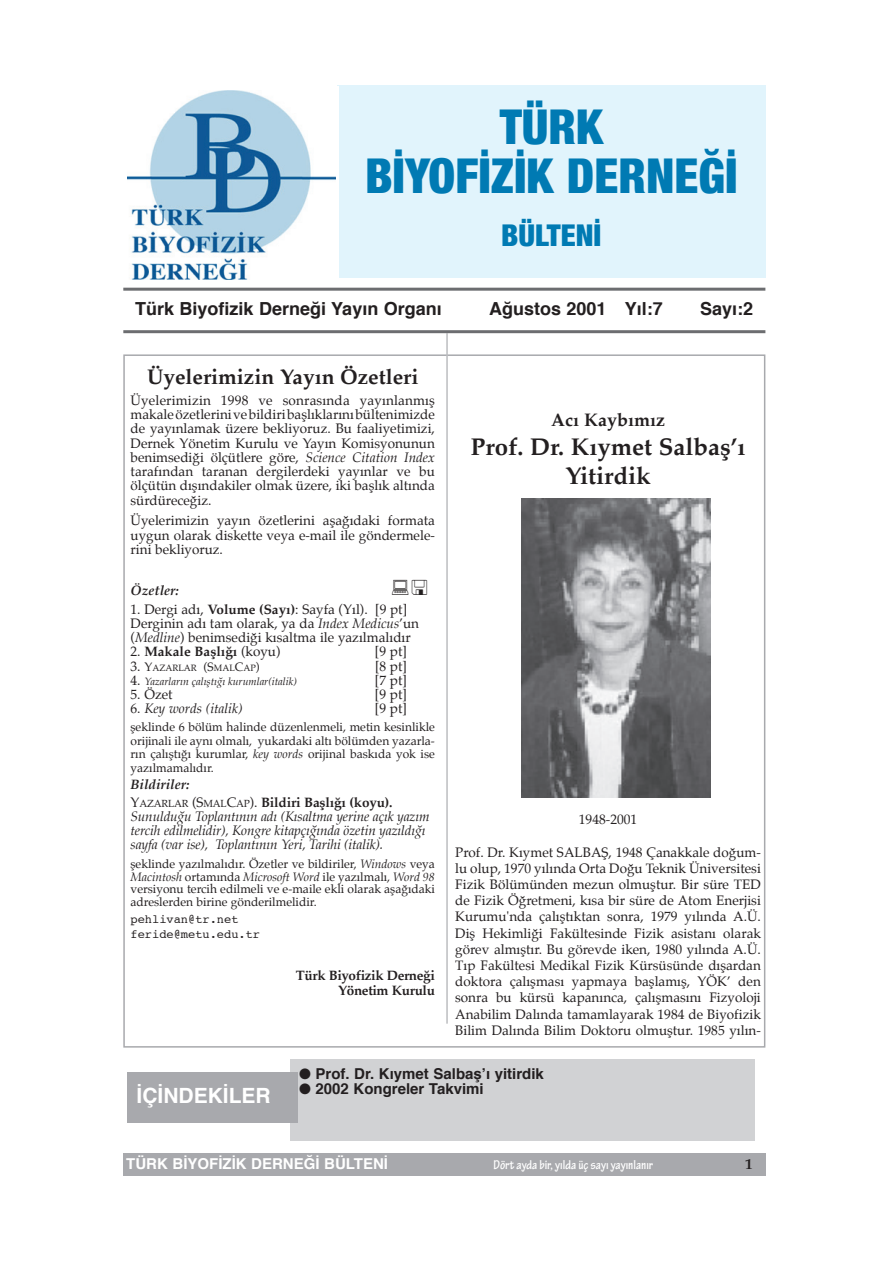
<style>
.page{position:relative;width:893px;height:1263px;background:#fff}
.page>*{position:absolute;margin:0;border:0;box-sizing:border-box;transform-origin:0 0}
.t1{font:900 condensed 48px/49.5px "Helvetica Neue";color:#007ab3;text-align:center}
.t2{font:900 condensed 30px "Helvetica Neue";color:#007ab3}
.t3{font:700 24px/28.8px "Palatino";color:#231f20;text-align:center}
.t4{font:700 21px "Palatino";color:#231f20}
.t5{font:700 21px "Helvetica";color:#fff}
.t6{font:700 18px "Helvetica";color:#231f20}
.t7{font:700 18px "Palatino";color:#231f20}
.t8{font:700 15px "Helvetica";color:#231f20}
.t9{font:700 15px "Helvetica";color:#fff}
.t10{font:700 15px "Palatino";color:#231f20}
.t11{font:13.5px/16.2px "Palatino";color:#231f20;text-align:justify}
.t12{font:italic 13.5px/13.8px "Palatino";letter-spacing:-.01em;color:#231f20}
.t13{font:700 13.5px/18px "Palatino";letter-spacing:-.025em;color:#231f20}
.t14{font:700 condensed 13.5px "Tekton Pro";color:#fff}
.t15{font:700 13.5px "Palatino";color:#231f20}
.t16{font:italic 700 13.5px "Palatino";color:#231f20}
.t17{font:12px/13.5px "Palatino";color:#231f20;text-align:justify}
.t18{font:12px/14.2px "Courier";color:#231f20}
.t19{font:italic 10.5px "Palatino";color:#231f20}
.t20{font:9px "Palatino";color:#231f20}
.s1{font-style:italic}
.s2{font-weight:700}
.s3{font-weight:400}
.s4{font-size:13.5px}
.s5{font-size:12px}
.s6{font-style:normal;font-size:13.5px}
.s7{font-style:normal}
.s8{font-weight:400;font-size:10.2px}
</style>
<div class="page">
<hr style="left:446px;top:333px;width:2px;height:691px;background:#bcbdc0">
<hr style="left:123px;top:288px;width:642px;height:3px;background:#6c6d70">
<hr style="left:123px;top:330px;width:642px;height:3px;background:#6c6d70">
<div style="left:337px;top:85px;width:428px;height:193px;background:#e1f4fc"></div>
<div style="left:123px;top:1153px;width:642px;height:22px;background:#a8a9ad"></div>
<div style="left:290px;top:1059px;width:465px;height:81px;background:#d1d2d4"></div>
<div style="left:128px;top:1072px;width:170px;height:51px;background:#a8a9ad"></div>
<div style="left:128px;top:86px;width:211px;height:198px;background:#fff"></div>
<img style="left:128px;top:90px;width:208px;height:190px">
<img style="left:521px;top:499px;width:189px;height:298px">
<h1 class="t1" style="left:365px;top:99px;width:374px">TÜRK<br>BİYOFİZİK DERNEĞİ</h1>
<h2 class="t2" style="left:501px;top:210px;width:101px">BÜLTENİ</h2>
<h3 class="t6" style="left:135px;top:294px;width:308px">Türk Biyofizik Derneği Yayın Organı</h3>
<h3 class="t6" style="left:489px;top:294px;width:175px">Ağustos 2001 Yıl:7</h3>
<h3 class="t6" style="left:700px;top:294px;width:55px">Sayı:2</h3>
<h3 class="t4" style="left:147px;top:359px;width:273px">Üyelerimizin Yayın Özetleri</h3>
<p class="t11" style="left:131px;top:393px;width:306px;line-height:14.2px">Üyelerimizin 1998 ve sonrasında yayınlanmış makale özetlerini ve bildiri başlıklarını bültenimizde de yayınlamak üzere bekliyoruz. Bu faaliyetimizi, Dernek Yönetim Kurulu ve Yayın Komisyonunun benimsediği ölçütlere göre, <span class="s1">Science Citation Index </span>tarafından taranan dergilerdeki yayınlar ve bu ölçütün dışındakiler olmak üzere, iki başlık altında sürdüreceğiz.</p>
<p class="t11" style="left:131px;top:514px;width:306px;line-height:14.2px">Üyelerimizin yayın özetlerini aşağıdaki formata uygun olarak diskette veya e-mail ile göndermele&shy;rini bekliyoruz.</p>
<p class="t16" style="left:131px;top:580px;width:50px">Özetler:</p>
<p class="t11" style="left:131px;top:602px;width:290px;line-height:14.2px;text-align:left">1. Dergi adı, <span class="s2">Volume (Sayı)</span>: Sayfa (Yıl). [9 pt]<br>Derginin adı tam olarak, ya da <span class="s1">Index Medicus</span>’un (<span class="s1">Medline</span>) benimsediği kısaltma ile yazılmalıdır</p>
<p class="t15" style="left:131px;top:640px;width:152px"><span class="s3">2.</span> Makale Başlığı <span class="s3">(koyu)</span></p>
<p class="t11" style="left:375px;top:644px;width:33px">[9 pt]</p>
<p class="t20" style="left:131px;top:660px;width:131px"><span class="s4">3.</span> <span class="s5">Y</span>AZARLAR <span class="s5">(S</span>MAL<span class="s5">C</span>AP<span class="s5">)</span></p>
<p class="t11" style="left:375px;top:658px;width:33px">[8 pt]</p>
<p class="t19" style="left:131px;top:673px;width:168px"><span class="s6">4.</span> Yazarların çalıştığı kurumlar(italik)</p>
<p class="t11" style="left:375px;top:672px;width:33px">[7 pt]</p>
<p class="t11" style="left:131px;top:686px;width:44px">5. Özet</p>
<p class="t11" style="left:375px;top:686px;width:33px">[9 pt]</p>
<p class="t12" style="left:131px;top:702px;width:113px"><span class="s7">6.</span> Key words (italik)</p>
<p class="t11" style="left:375px;top:701px;width:33px">[9 pt]</p>
<p class="t17" style="left:131px;top:720px;width:306px">şeklinde 6 bölüm halinde düzenlenmeli, metin kesinlikle orijinali ile aynı olmalı, yukardaki altı bölümden yazarla&shy;rın çalıştığı kurumlar, <span class="s1">key words</span> orijinal baskıda yok ise yazılmamalıdır.</p>
<p class="t13" style="left:131px;top:775px;width:264px"><span class="s1">Bildiriler:<br></span><span class="s3">Y</span><span class="s8">AZARLAR</span> <span class="s3">(S</span><span class="s8">MAL</span><span class="s3">C</span><span class="s8">AP</span><span class="s3">)</span><span class="s3">.</span> Bildiri Başlığı (koyu).</p>
<p class="t12" style="left:131px;top:810px;width:301px">Sunulduğu Toplantının adı (Kısaltma yerine açık yazım tercih edilmelidir), Kongre kitapçığında özetin yazıldığı sayfa (var ise), Toplantının Yeri, Tarihi (italik).</p>
<p class="t17" style="left:131px;top:857px;width:306px;line-height:12.8px">şeklinde yazılmalıdır. Özetler ve bildiriler, <span class="s1">Windows</span> veya <span class="s1">Macintosh</span> ortamında <span class="s1">Microsoft Word</span> ile yazılmalı, <span class="s1">Word 98 </span>versiyonu tercih edilmeli ve e-maile ekli olarak aşağıdaki adreslerden birine gönderilmelidir.</p>
<p class="t18" style="left:131px;top:913px;width:131px">pehlivan@tr.net feride@metu.edu.tr</p>
<p class="t13" style="left:296px;top:968px;width:141px;line-height:14.2px;text-align:right">Türk Biyofizik Derneği<br>Yönetim Kurulu</p>
<h3 class="t7" style="left:551px;top:405px;width:115px">Acı Kaybımız</h3>
<h3 class="t3" style="left:471px;top:432px;width:276px">Prof. Dr. Kıymet Salbaş’ı<br>Yitirdik</h3>
<p class="t11" style="left:579px;top:811px;width:60px">1948-2001</p>
<p class="t11" style="left:455px;top:844px;width:307px">Prof. Dr. Kıymet SALBAŞ, 1948 Çanakkale doğum&shy;lu olup, 1970 yılında Orta Doğu Teknik Üniversitesi Fizik Bölümünden mezun olmuştur. Bir süre TED de Fizik Öğretmeni, kısa bir süre de Atom Enerjisi Kurumu'nda çalıştıktan sonra, 1979 yılında A.Ü.<br>Diş Hekimliği Fakültesinde Fizik asistanı olarak görev almıştır. Bu görevde iken, 1980 yılında A.Ü.<br>Tıp Fakültesi Medikal Fizik Kürsüsünde dışardan doktora çalışması yapmaya başlamış, YÖK’ den sonra bu kürsü kapanınca, çalışmasını Fizyoloji Anabilim Dalında tamamlayarak 1984 de Biyofizik Bilim Dalında Bilim Doktoru olmuştur. 1985 yılın-</p>
<h3 class="t5" style="left:137px;top:1078px;width:136px">İÇİNDEKİLER</h3>
<p class="t8" style="left:299px;top:1062px;width:246px">● Prof. Dr. Kıymet Salbaş’ı yitirdik</p>
<p class="t8" style="left:299px;top:1077px;width:186px">● 2002 Kongreler Takvimi</p>
<p class="t9" style="left:126px;top:1151px;width:263px">TÜRK BİYOFİZİK DERNEĞİ BÜLTENİ</p>
<p class="t14" style="left:494px;top:1156px;width:161px">Dört ayda bir, yılda üç sayı yayınlanır</p>
<p class="t10" style="left:745px;top:1150px;width:9px">1</p>
</div>
